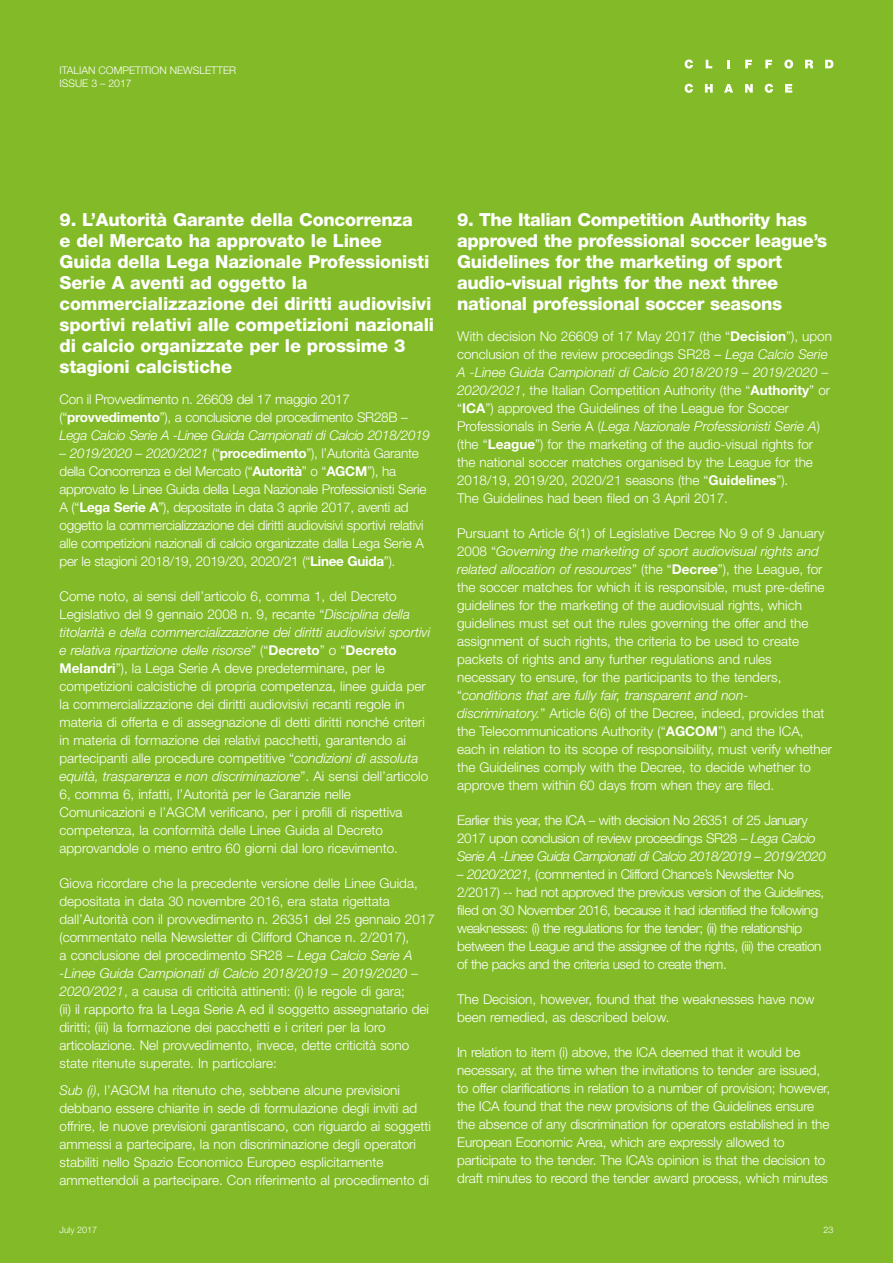
<style>
.page{position:relative;width:893px;height:1263px;background:#82bb27}
.page>*{position:absolute;margin:0;border:0;box-sizing:border-box;transform-origin:0 0}
._01__Main_Head{font:800 18px/21px "Helvetica Neue LT";letter-spacing:-.01em;color:#fff}
._05__Body_Text_4MM{font:300 13.5px/18px "Helvetica Neue LT";color:#fff}
._06__Body_Text_2MM{font:300 13.5px/18px "Helvetica Neue LT";color:#fff}
._05__Body_Text_4MM-2{font:300 13.5px/18px "Helvetica Neue LT";letter-spacing:-.02em;color:#fff}
._05__Body_Text_4MM-3{font:300 13.5px/18px "Helvetica Neue LT";letter-spacing:-.03em;color:#fff}
.t1{font:300 10.5px/13.5px "Helvetica Neue LT";color:#fff}
.t2{font:300 9px "Helvetica Neue LT";color:#fff}
.s1{font-weight:700}
.s2{font-style:italic}
</style>
<div class="page">
<svg style="left:685px;top:60px;width:8px;height:9px"></svg>
<svg style="left:706px;top:60px;width:6px;height:8px"></svg>
<svg style="left:727px;top:60px;width:2px;height:8px"></svg>
<svg style="left:745px;top:60px;width:7px;height:8px"></svg>
<svg style="left:765px;top:60px;width:7px;height:8px"></svg>
<svg style="left:784px;top:60px;width:9px;height:9px"></svg>
<svg style="left:805px;top:60px;width:8px;height:8px"></svg>
<svg style="left:825px;top:60px;width:8px;height:8px"></svg>
<svg style="left:685px;top:84px;width:8px;height:9px"></svg>
<svg style="left:705px;top:84px;width:8px;height:9px"></svg>
<svg style="left:724px;top:84px;width:9px;height:9px"></svg>
<svg style="left:745px;top:84px;width:8px;height:9px"></svg>
<svg style="left:765px;top:84px;width:8px;height:9px"></svg>
<svg style="left:785px;top:84px;width:7px;height:9px"></svg>
<p class="t1" style="left:60px;top:63px;width:178px">ITALIAN COMPETITION NEWSLETTER<br>ISSUE 3 – 2017</p>
<p class="_01__Main_Head" style="left:60px;top:209px;width:376px">9. L’Autorità Garante della Concorrenza<br>e del Mercato ha approvato le Linee Guida della Lega Nazionale Professionisti Serie A aventi ad oggetto la commercializzazione dei diritti audiovisivi sportivi relativi alle competizioni nazionali di calcio organizzate per le prossime 3 stagioni calcistiche</p>
<p class="_05__Body_Text_4MM-2" style="left:60px;top:390px;width:372px">Con il Provvedimento n. 26609 del 17 maggio 2017 (“<span class="s1">provvedimento</span>”), a conclusione del procedimento SR28B –<br><span class="s2">Lega Calcio Serie A -Linee Guida Campionati di Calcio 2018/2019</span></p>
<p class="_05__Body_Text_4MM-2" style="left:60px;top:444px;width:368px"><span class="s2">– 2019/2020 – 2020/2021</span> (“<span class="s1">procedimento</span>”), l’Autorità Garante della Concorrenza e del Mercato (“<span class="s1">Autorità</span>” o “<span class="s1">AGCM</span>”), ha approvato le Linee Guida della Lega Nazionale Professionisti Serie A (“<span class="s1">Lega Serie A</span>”), depositate in data 3 aprile 2017, aventi ad oggetto la commercializzazione dei diritti audiovisivi sportivi relativi alle competizioni nazionali di calcio organizzate dalla Lega Serie A per le stagioni 2018/19, 2019/20, 2020/21 (“<span class="s1">Linee Guida</span>”).</p>
<p class="_05__Body_Text_4MM" style="left:60px;top:587px;width:372px">Come noto, ai sensi dell’articolo 6, comma 1, del Decreto Legislativo del 9 gennaio 2008 n. 9, recante “<span class="s2">Disciplina della titolarità e della commercializzazione dei diritti audiovisivi sportivi e relativa ripartizione delle risorse</span>” (“<span class="s1">Decreto</span>” o “<span class="s1">Decreto Melandri</span>”), la Lega Serie A deve predeterminare, per le competizioni calcistiche di propria competenza, linee guida per la commercializzazione dei diritti audiovisivi recanti regole in materia di offerta e di assegnazione di detti diritti nonché criteri in materia di formazione dei relativi pacchetti, garantendo ai partecipanti alle procedure competitive “<span class="s2">condizioni di assoluta equità, trasparenza e non discriminazione</span>”. Ai sensi dell’articolo 6, comma 6, infatti, l’Autorità per le Garanzie nelle Comunicazioni e l’AGCM verificano, per i profili di rispettiva competenza, la conformità delle Linee Guida al Decreto approvandole o meno entro 60 giorni dal loro ricevimento.</p>
<p class="_06__Body_Text_2MM" style="left:60px;top:874px;width:377px">Giova ricordare che la precedente versione delle Linee Guida, depositata in data 30 novembre 2016, era stata rigettata dall’Autorità con il provvedimento n. 26351 del 25 gennaio 2017 (commentato nella Newsletter di Clifford Chance n. 2/2017),<br>a conclusione del procedimento SR28 – <span class="s2">Lega Calcio Serie A -Linee Guida Campionati di Calcio 2018/2019 – 2019/2020 – 2020/2021</span>, a causa di criticità attinenti: (i) le regole di gara;<br>(ii) il rapporto fra la Lega Serie A ed il soggetto assegnatario dei diritti; (iii) la formazione dei pacchetti e i criteri per la loro articolazione. Nel provvedimento, invece, dette criticità sono state ritenute superate. In particolare:</p>
<p class="_05__Body_Text_4MM" style="left:60px;top:1081px;width:373px"><span class="s2">Sub (i)</span>, l’AGCM ha ritenuto che, sebbene alcune previsioni debbano essere chiarite in sede di formulazione degli inviti ad offrire, le nuove previsioni garantiscano, con riguardo ai soggetti ammessi a partecipare, la non discriminazione degli operatori stabiliti nello Spazio Economico Europeo esplicitamente ammettendoli a partecipare. Con riferimento al procedimento di</p>
<p class="_01__Main_Head" style="left:457px;top:209px;width:371px">9. The Italian Competition Authority has approved the professional soccer league’s Guidelines for the marketing of sport audio-visual rights for the next three national professional soccer seasons</p>
<p class="_05__Body_Text_4MM" style="left:457px;top:327px;width:376px">With decision No 26609 of 17 May 2017 (the “<span class="s1">Decision</span>”), upon conclusion of the review proceedings SR28 – <span class="s2">Lega Calcio Serie A -Linee Guida Campionati di Calcio 2018/2019 – 2019/2020 – 2020/2021</span>, the Italian Competition Authority (the “<span class="s1">Authority</span>” or “<span class="s1">ICA</span>”) approved the Guidelines of the League for Soccer Professionals in Serie A (<span class="s2">Lega Nazionale Professionisti Serie A</span>) (the “<span class="s1">League</span>”) for the marketing of the audio-visual rights for the national soccer matches organised by the League for the 2018/19, 2019/20, 2020/21 seasons (the “<span class="s1">Guidelines</span>”).<br>The Guidelines had been filed on 3 April 2017.</p>
<p class="_05__Body_Text_4MM" style="left:457px;top:524px;width:376px">Pursuant to Article 6(1) of Legislative Decree No 9 of 9 January 2008 “<span class="s2">Governing the marketing of sport audiovisual rights and related allocation of resources</span>” (the “<span class="s1">Decree</span>”), the League, for the soccer matches for which it is responsible, must pre-define guidelines for the marketing of the audiovisual rights, which guidelines must set out the rules governing the offer and the assignment of such rights, the criteria to be used to create packets of rights and any further regulations and rules necessary to ensure, for the participants to the tenders, “<span class="s2">conditions that are fully fair, transparent and non&shy;discriminatory.</span>” Article 6(6) of the Decree, indeed, provides that the Telecommunications Authority (“<span class="s1">AGCOM</span>”) and the ICA, each in relation to its scope of responsibility, must verify whether the Guidelines comply with the Decree, to decide whether to approve them within 60 days from when they are filed.</p>
<p class="_05__Body_Text_4MM-3" style="left:457px;top:811px;width:370px">Earlier this year, the ICA – with decision No 26351 of 25 January<br>2017 upon conclusion of review proceedings SR28 – <span class="s2">Lega Calcio<br>Serie A -Linee Guida Campionati di Calcio 2018/2019 – 2019/2020</span></p>
<p class="_05__Body_Text_4MM-3" style="left:457px;top:865px;width:369px"><span class="s2">– 2020/2021,</span> (commented in Clifford Chance’s Newsletter No 2/2017) -- had not approved the previous version of the Guidelines, filed on 30 November 2016, because it had identified the following weaknesses: (i) the regulations for the tender; (ii) the relationship between the League and the assignee of the rights, (iii) the creation of the packs and the criteria used to create them.</p>
<p class="_06__Body_Text_2MM" style="left:457px;top:990px;width:359px">The Decision, however, found that the weaknesses have now been remedied, as described below.</p>
<p class="_05__Body_Text_4MM" style="left:457px;top:1043px;width:375px">In relation to item (i) above, the ICA deemed that it would be necessary, at the time when the invitations to tender are issued, to offer clarifications in relation to a number of provision; however, the ICA found that the new provisions of the Guidelines ensure the absence of any discrimination for operators established in the European Economic Area, which are expressly allowed to participate to the tender. The ICA’s opinion is that the decision to draft minutes to record the tender award process, which minutes</p>
<p class="t2" style="left:60px;top:1224px;width:39px">July 2017</p>
<p class="t2" style="left:823px;top:1224px;width:12px">23</p>
</div>
